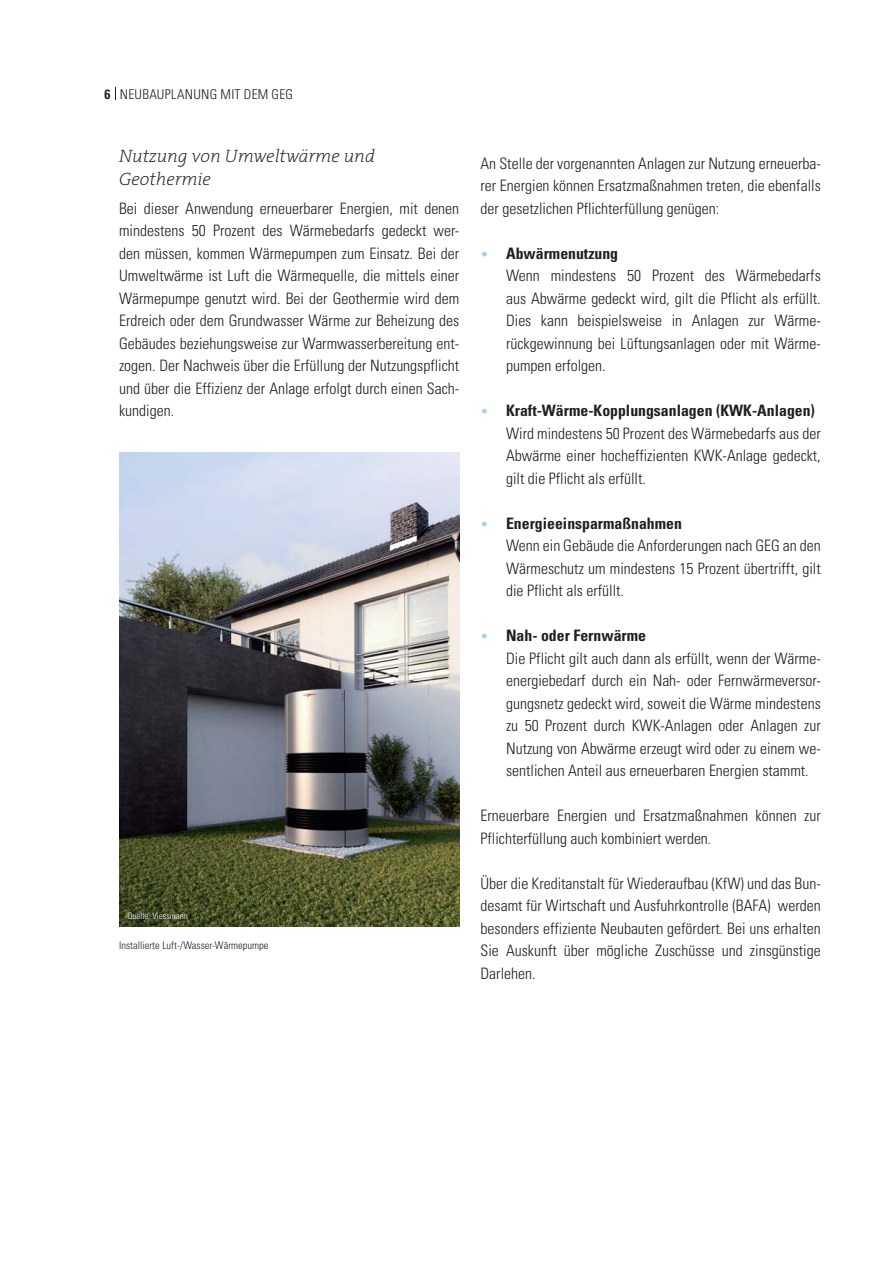
<style>
.page{position:relative;width:893px;height:1263px;background:#fff}
.page>*{position:absolute;margin:0;border:0;box-sizing:border-box;transform-origin:0 0}
.t1{font:italic 200 18px/22.5px "The Serif";color:#231f20}
.t2{font:300 condensed 15.75px/22.5px "Univers";color:#231f20}
.t3{font:300 condensed 13.5px "Univers";letter-spacing:.02em;color:#231f20}
.t4{font:300 condensed 10.5px "Univers";color:#231f20}
.t5{font:300 condensed 9px "Univers";color:#fff}
.s1{font-weight:700}
.s2{font-size:13.5px;color:#accdec}
</style>
<div class="page">
<img style="left:119px;top:453px;width:340px;height:474px">
<svg style="left:115px;top:87px;width:1px;height:13px"></svg>
<p class="t3" style="left:105px;top:89px;width:190px"><span class="s1">6</span> NEUBAUPLANUNG MIT DEM GEG</p>
<p class="t1" style="left:119px;top:146px;width:257px">Nutzung von Umweltwärme und<br>Geothermie</p>
<p class="t2" style="left:119px;top:199px;width:342px;text-align:justify">Bei dieser Anwendung erneuerbarer Energien, mit denen mindestens 50 Prozent des Wärmebedarfs gedeckt wer&shy;den müssen, kommen Wärmepumpen zum Einsatz. Bei der Umweltwärme ist Luft die Wärmequelle, die mittels einer Wärmepumpe genutzt wird. Bei der Geothermie wird dem Erdreich oder dem Grundwasser Wärme zur Beheizung des Gebäudes beziehungsweise zur Warmwasserbereitung ent&shy;zogen. Der Nachweis über die Erfüllung der Nutzungspflicht und über die Effizienz der Anlage erfolgt durch einen Sach&shy;kundigen.</p>
<p class="t5" style="left:127px;top:913px;width:62px">Quelle: Viessmann</p>
<p class="t4" style="left:119px;top:941px;width:151px">Installierte Luft-/Wasser-Wärmepumpe</p>
<p class="t2" style="left:480px;top:154px;width:342px;text-align:justify">An Stelle der vorgenannten Anlagen zur Nutzung erneuerba&shy;rer Energien können Ersatzmaßnahmen treten, die ebenfalls der gesetzlichen Pflichterfüllung genügen:</p>
<p class="t2" style="left:506px;top:244px;width:316px;text-indent:-26px"><span class="s2">•</span> <span class="s1">Abwärmenutzung<br></span>Wenn mindestens 50 Prozent des Wärmebedarfs aus Abwärme gedeckt wird, gilt die Pflicht als erfüllt.<br>Dies kann beispielsweise in Anlagen zur Wärme&shy;rückgewinnung bei Lüftungsanlagen oder mit Wärme&shy;pumpen erfolgen.</p>
<p class="t2" style="left:506px;top:401px;width:316px;text-indent:-26px"><span class="s2">•</span> <span class="s1">Kraft-Wärme-Kopplungsanlagen (KWK-Anlagen)<br></span>Wird mindestens 50 Prozent des Wärmebedarfs aus der Abwärme einer hocheffizienten KWK-Anlage gedeckt, gilt die Pflicht als erfüllt.</p>
<p class="t2" style="left:506px;top:514px;width:316px;text-indent:-26px"><span class="s2">•</span> <span class="s1">Energieeinsparmaßnahmen<br></span>Wenn ein Gebäude die Anforderungen nach GEG an den Wärmeschutz um mindestens 15 Prozent übertrifft, gilt die Pflicht als erfüllt.</p>
<p class="t2" style="left:506px;top:626px;width:316px;text-indent:-26px"><span class="s2">•</span> <span class="s1">Nah- oder Fernwärme<br></span>Die Pflicht gilt auch dann als erfüllt, wenn der Wärme&shy;energiebedarf durch ein Nah- oder Fernwärmeversor&shy;gungsnetz gedeckt wird, soweit die Wärme mindestens zu 50 Prozent durch KWK-Anlagen oder Anlagen zur Nutzung von Abwärme erzeugt wird oder zu einem we&shy;sentlichen Anteil aus erneuer baren Energien stammt.</p>
<p class="t2" style="left:480px;top:806px;width:342px">Erneuerbare Energien und Ersatzmaßnahmen können zur<br>Pflichterfüllung auch kombiniert werden.</p>
<p class="t2" style="left:480px;top:874px;width:342px;text-align:justify">Über die Kreditanstalt für Wiederaufbau (KfW) und das Bun&shy;desamt für Wirtschaft und Ausfuhrkontrolle (BAFA) werden besonders effiziente Neubauten gefördert. Bei uns erhalten Sie Auskunft über mögliche Zuschüsse und zinsgünstige Darlehen.</p>
</div>
